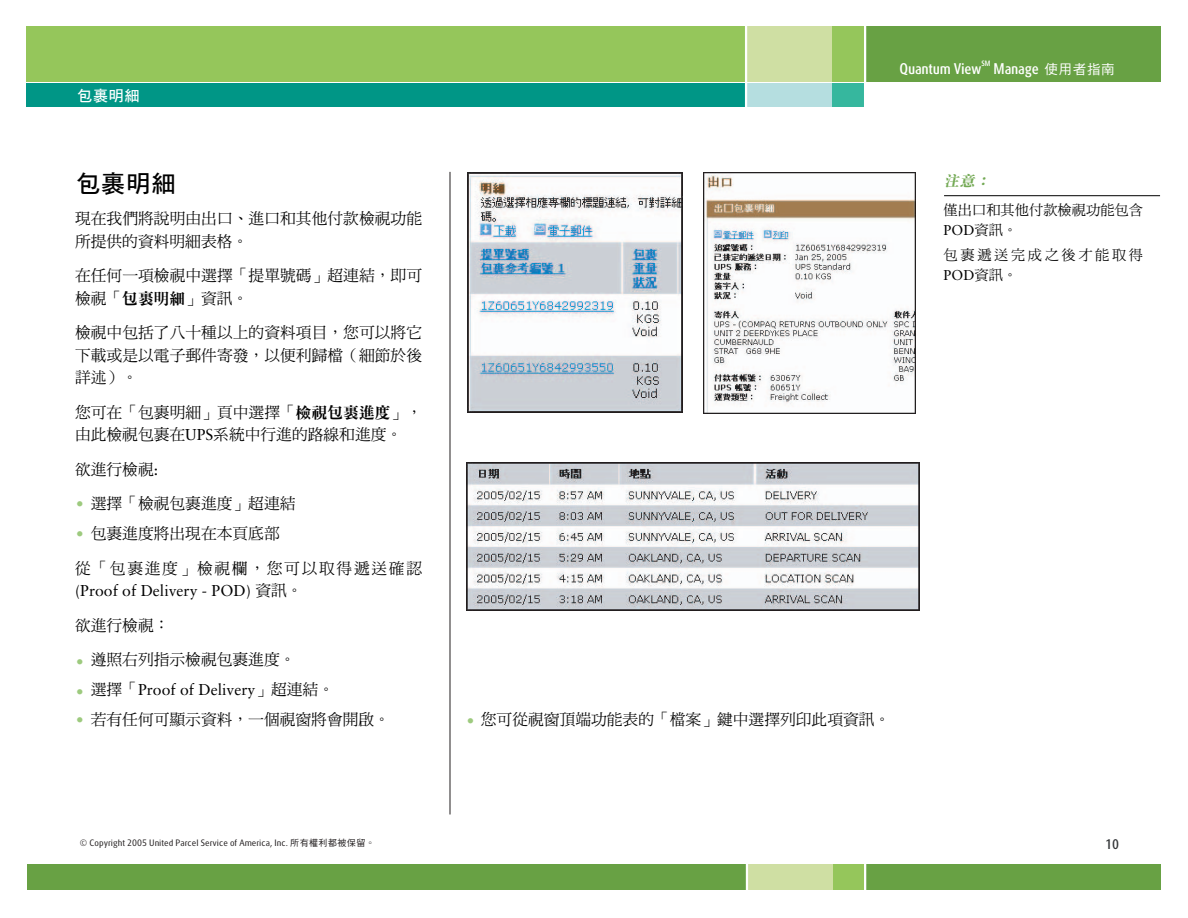
<style>
.page{position:relative;width:1188px;height:918px;background:#fff}
.page>*{position:absolute;margin:0;border:0;box-sizing:border-box;transform-origin:0 0}
.t1{font:24px "DF Hei Bold B5";color:#000}
.t2{font:15.75px/22.5px "DF Ming Medium B5";color:#000}
.t3{font:15.75px "Sabon";color:#000}
.t4{font:15.75px/34.5px "DF Ming Medium B5";letter-spacing:.105em;color:#000}
.t5{font:500 condensed 15px "UPS Sans";letter-spacing:-.015em;color:#fff}
.t6{font:15px "DF Hei Bold B5";letter-spacing:.05em;color:#fff}
.t7{font:15px/30px "Sabon";color:#9dca7e}
.t8{font:italic 14.7px "DF Li Song Bold B5";color:#73a954}
.t9{font:14.25px "DF Ming Medium B5";color:#000}
.t10{font:14.25px "Sabon";color:#000}
.t11{font:14.25px "DF Ming Medium B5";letter-spacing:.18em;color:#000}
.t12{font:500 condensed 13.5px "UPS Sans";color:#323436}
.t13{font:9px "UPS Sans";color:#231f20}
.t14{font:500 condensed 7.5px "UPS Sans";color:#fff}
.s1{font-family:"DF Hei Medium B5";font-weight:400;font-stretch:normal;font-size:13.5px}
.s2{font-family:"DF Ming X Bold B5"}
.s3{font-family:"Sabon"}
.s4{font-family:"DF Ming Medium B5"}
.s5{font-family:"Sabon";font-size:15px;color:#9dca7e}
.s6{font-family:"DF Hei Medium B5"}
</style>
<div class="page">
<hr style="left:944px;top:195px;width:216px;height:1px;background:#000">
<div style="left:829px;top:83px;width:36px;height:24px;background:#36b79e"></div>
<div style="left:746px;top:83px;width:86px;height:24px;background:#b5dee0"></div>
<div style="left:27px;top:83px;width:720px;height:24px;background:#009686"></div>
<div style="left:27px;top:26px;width:1134px;height:55px;background:#95c65b"></div>
<div style="left:746px;top:26px;width:120px;height:55px;background:#cfdfa3"></div>
<div style="left:832px;top:26px;width:34px;height:55px;background:#95c65b"></div>
<div style="left:866px;top:26px;width:295px;height:55px;background:#68a144"></div>
<hr style="left:745px;top:16px;width:2px;height:92px;background:#fff">
<hr style="left:864px;top:21px;width:2px;height:91px;background:#fff">
<div style="left:27px;top:864px;width:855px;height:26px;background:#68a144"></div>
<div style="left:796px;top:864px;width:365px;height:26px;background:#68a144"></div>
<div style="left:791px;top:864px;width:74px;height:26px;background:#95c65b"></div>
<div style="left:746px;top:864px;width:87px;height:26px;background:#cfdfa3"></div>
<hr style="left:864px;top:862px;width:2px;height:34px;background:#fff">
<hr style="left:746px;top:862px;width:2px;height:34px;background:#fff">
<hr style="left:450px;top:172px;width:1px;height:642px;background:#231f20">
<img style="left:466px;top:462px;width:453px;height:149px">
<img style="left:704px;top:172px;width:211px;height:241px">
<img style="left:467px;top:172px;width:215px;height:240px">
<p class="t6" style="left:77px;top:88px;width:64px">包裹明細</p>
<p class="t6" style="left:75px;top:90px;width:64px">包裹明細</p>
<p class="t14" style="left:982px;top:59px;width:10px">SM</p>
<p class="t5" style="left:994px;top:60px;width:123px">Manage <span class="s1">使用者指南</span></p>
<p class="t5" style="left:900px;top:60px;width:84px">Quantum View</p>
<h1 class="t1" style="left:76px;top:171px;width:101px">包裹明細</h1>
<p class="t2" style="left:75px;top:208px;width:349px">現在我們將說明由出口、進口和其他付款檢視功能所提供的資料明細表格。</p>
<p class="t2" style="left:75px;top:265px;width:349px">在任何一項檢視中選擇「提單號碼」超連結，即可檢視「<span class="s2">包裹明細</span>」資訊。</p>
<p class="t2" style="left:75px;top:322px;width:349px;text-align:justify">檢視中包括了八十種以上的資料項目，您可以將它下載或是以電子郵件寄發，以便利歸檔（細節於後詳述）。</p>
<p class="t2" style="left:75px;top:402px;width:349px">您可在「包裹明細」頁中選擇「<span class="s2">檢視包裹進度</span>」，由此檢視包裹在<span class="s3">UPS</span>系統中行進的路線和進度。</p>
<p class="t2" style="left:91px;top:453px;width:206px;line-height:34.5px;text-indent:-16px">欲進行檢視<span class="s3">:<br></span>選擇「檢視包裹進度」超連結</p>
<p class="t4" style="left:75px;top:517px;width:349px;text-indent:16px">包裹進度將出現在本頁底部<br>從「包裹進度」檢視欄，您可以取得遞送確認</p>
<p class="t3" style="left:75px;top:582px;width:229px">(Proof of Delivery - POD) <span class="s4">資訊。</span></p>
<p class="t2" style="left:91px;top:609px;width:206px;line-height:34.5px;text-indent:-16px">欲進行檢視：<br>遵照右列指示檢視包裹進度。</p>
<p class="t3" style="left:91px;top:681px;width:245px"><span class="s4">選擇「</span>Proof of Delivery<span class="s4">」超連結。</span></p>
<p class="t2" style="left:91px;top:709px;width:301px">若有任何可顯示資料，一個視窗將會開啟。</p>
<p class="t2" style="left:467px;top:709px;width:425px"><span class="s5">•</span> 您可從視窗頂端功能表的「檔案」鍵中選擇列印此項資訊。</p>
<p class="t7" style="left:76px;top:489px;width:9px">•</p>
<p class="t7" style="left:76px;top:519px;width:9px">•</p>
<p class="t7" style="left:76px;top:646px;width:9px">• •</p>
<p class="t7" style="left:76px;top:705px;width:9px">•</p>
<p class="t8" style="left:944px;top:174px;width:51px">注意：</p>
<p class="t9" style="left:944px;top:203px;width:201px">僅出口和其他付款檢視功能包含</p>
<p class="t10" style="left:944px;top:222px;width:75px">POD<span class="s4">資訊。</span></p>
<p class="t11" style="left:944px;top:248px;width:201px">包裹遞送完成之後才能取得</p>
<p class="t10" style="left:944px;top:267px;width:75px">POD<span class="s4">資訊。</span></p>
<p class="t13" style="left:80px;top:838px;width:297px">© Copyright 2005 United Parcel Service of America, Inc. <span class="s6">所有權利都被保留。</span></p>
<p class="t12" style="left:1105px;top:837px;width:15px">10</p>
</div>
